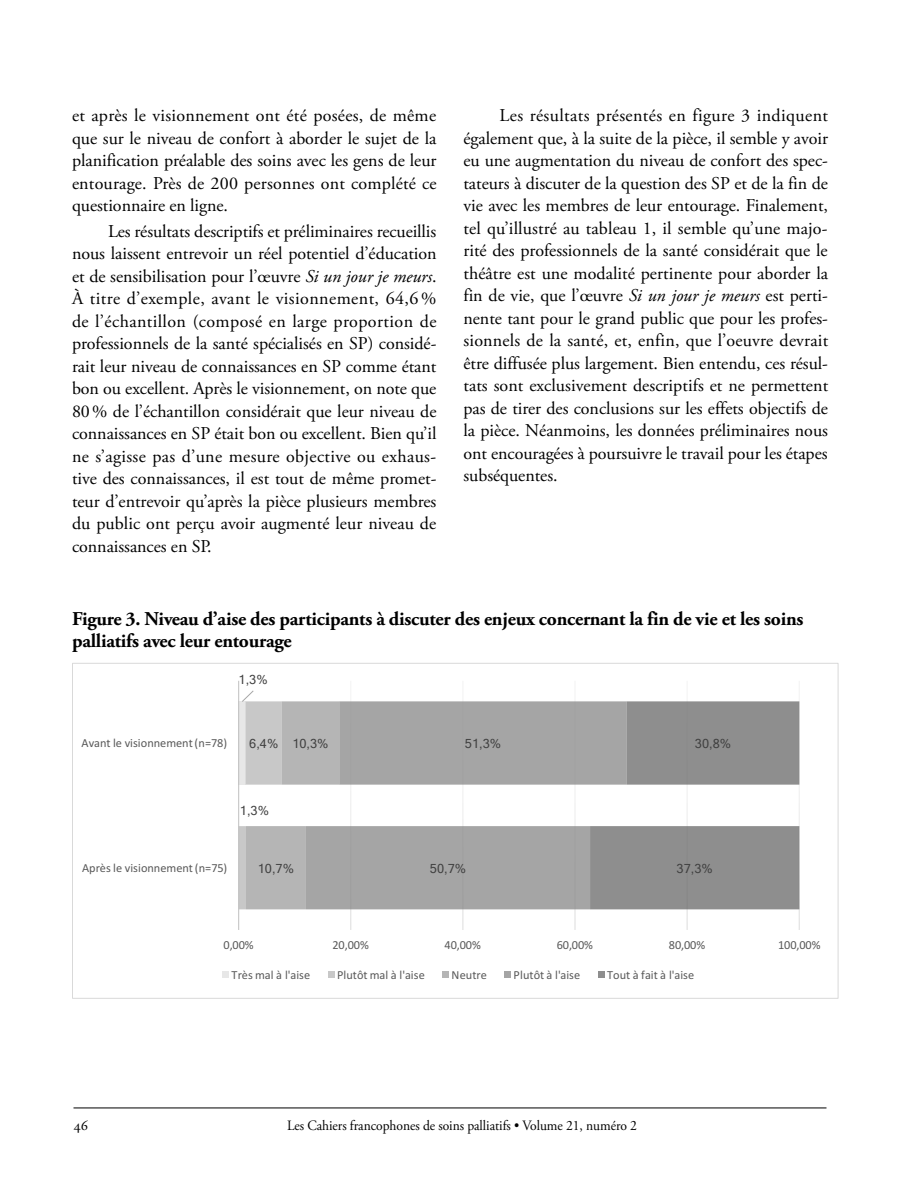
<style>
.page{position:relative;width:918px;height:1188px;background:#fff}
.page>*{position:absolute;margin:0;border:0;box-sizing:border-box;transform-origin:0 0}
.t1{font:700 19.5px/22.5px "Adobe Garamond Pro";letter-spacing:-.01em;color:#000}
.t2{font:18px/22.5px "Adobe Garamond Pro";color:#000;text-align:justify}
.t3{font:15px "Adobe Garamond Pro";color:#000}
.t4{font:14.25px "Adobe Garamond Pro";color:#000;scale:.95 1}
.t5{font:12.3px "Calibri";color:#595959}
.t6{font:12.3px "Mangal";letter-spacing:.005em;color:#404040}
.s1{font-style:italic}
</style>
<div class="page">
<hr style="left:74px;top:1108px;width:752px;height:1px;background:#000">
<svg style="left:350px;top:701px;width:450px;height:229px"></svg>
<svg style="left:339px;top:701px;width:251px;height:208px;fill:#a5a5a5"></svg>
<svg style="left:590px;top:701px;width:209px;height:208px"></svg>
<hr style="left:238px;top:681px;width:1px;height:249px;background:#bfbfbf">
<svg style="left:239px;top:689px;width:100px;height:220px"></svg>
<div style="left:222px;top:971px;width:7px;height:7px;background:#e7e7e7"></div>
<div style="left:328px;top:971px;width:6px;height:7px;background:#c8c8c8"></div>
<div style="left:442px;top:971px;width:7px;height:7px;background:#b5b5b5"></div>
<div style="left:504px;top:971px;width:7px;height:7px;background:#a5a5a5"></div>
<div style="left:598px;top:971px;width:6px;height:7px;background:#8e8e8e"></div>
<p class="t2" style="left:72px;top:105px;width:366px">et après le visionnement ont été posées, de même que sur le niveau de confort à aborder le sujet de la planification préalable des soins avec les gens de leur entourage. Près de 200 personnes ont complété ce questionnaire en ligne.</p>
<p class="t2" style="left:72px;top:220px;width:366px;text-indent:36px">Les résultats descriptifs et préliminaires recueillis nous laissent entrevoir un réel potentiel d’éducation et de sensibilisation pour l’œuvre <span class="s1">Si un jour je meurs</span>.<br>À titre d’exemple, avant le visionnement, 64,6 % de l’échantillon (composé en large proportion de professionnels de la santé spécialisés en SP) considé&shy;rait leur niveau de connaissances en SP comme étant bon ou excellent. Après le visionnement, on note que 80% de l’échantillon considérait que leur niveau de connaissances en SP était bon ou excellent. Bien qu’il ne s’agisse pas d’une mesure objective ou exhaus&shy;tive des connaissances, il est tout de même promet&shy;teur d’entrevoir qu’après la pièce plusieurs membres du public ont perçu avoir augmenté leur niveau de connaissances en SP.</p>
<p class="t2" style="left:464px;top:105px;width:366px;text-indent:36px">Les résultats présentés en figure 3 indiquent également que, à la suite de la pièce, il semble y avoir eu une augmentation du niveau de confort des spec&shy;tateurs à discuter de la question des SP et de la fin de vie avec les membres de leur entourage. Finalement, tel qu’illustré au tableau 1, il semble qu’une majo&shy;rité des professionnels de la santé considérait que le théâtre est une modalité pertinente pour aborder la fin de vie, que l’œuvre <span class="s1">Si un jour je meurs</span> est perti&shy;nente tant pour le grand public que pour les profes&shy;sionnels de la santé, et, enfin, que l’oeuvre devrait être diffusée plus largement. Bien entendu, ces résul&shy;tats sont exclusivement descriptifs et ne permettent pas de tirer des conclusions sur les effets objectifs de la pièce. Néanmoins, les données préliminaires nous ont encouragées à poursuivre le travail pour les étapes subséquentes.</p>
<p class="t1" style="left:72px;top:608px;width:733px">Figure 3. Niveau d’aise des participants à discuter des enjeux concernant la fin de vie et les soins palliatifs avec leur entourage</p>
<p class="t6" style="left:239px;top:672px;width:31px">1,3%</p>
<p class="t5" style="left:82px;top:735px;width:147px">Avant le visionnement (n=78)</p>
<p class="t6" style="left:249px;top:737px;width:31px">6,4%</p>
<p class="t6" style="left:292px;top:737px;width:38px">10,3%</p>
<p class="t6" style="left:240px;top:803px;width:31px">1,3%</p>
<p class="t5" style="left:82px;top:859px;width:147px">Après le visionnement (n=75)</p>
<p class="t6" style="left:258px;top:861px;width:38px">10,7%</p>
<p class="t6" style="left:465px;top:737px;width:38px">51,3%</p>
<p class="t6" style="left:430px;top:861px;width:38px">50,7%</p>
<p class="t6" style="left:695px;top:737px;width:38px">30,8%</p>
<p class="t6" style="left:677px;top:861px;width:38px">37,3%</p>
<p class="t5" style="left:224px;top:937px;width:32px">0,00%</p>
<p class="t5" style="left:332px;top:937px;width:38px">20,00%</p>
<p class="t5" style="left:445px;top:937px;width:38px">40,00%</p>
<p class="t5" style="left:557px;top:937px;width:38px">60,00%</p>
<p class="t5" style="left:669px;top:937px;width:38px">80,00%</p>
<p class="t5" style="left:778px;top:937px;width:44px">100,00%</p>
<p class="t5" style="left:232px;top:966px;width:80px">Très mal à l'aise</p>
<p class="t5" style="left:337px;top:966px;width:89px">Plutôt mal à l'aise</p>
<p class="t5" style="left:452px;top:966px;width:37px">Neutre</p>
<p class="t5" style="left:514px;top:966px;width:68px">Plutôt à l'aise</p>
<p class="t5" style="left:607px;top:966px;width:89px">Tout à fait à l'aise</p>
<p class="t3" style="left:74px;top:1116px;width:16px">46</p>
<p class="t4" style="left:287px;top:1117px;width:370px">Les Cahiers francophones de soins palliatifs • Volume 21, numéro 2</p>
</div>
